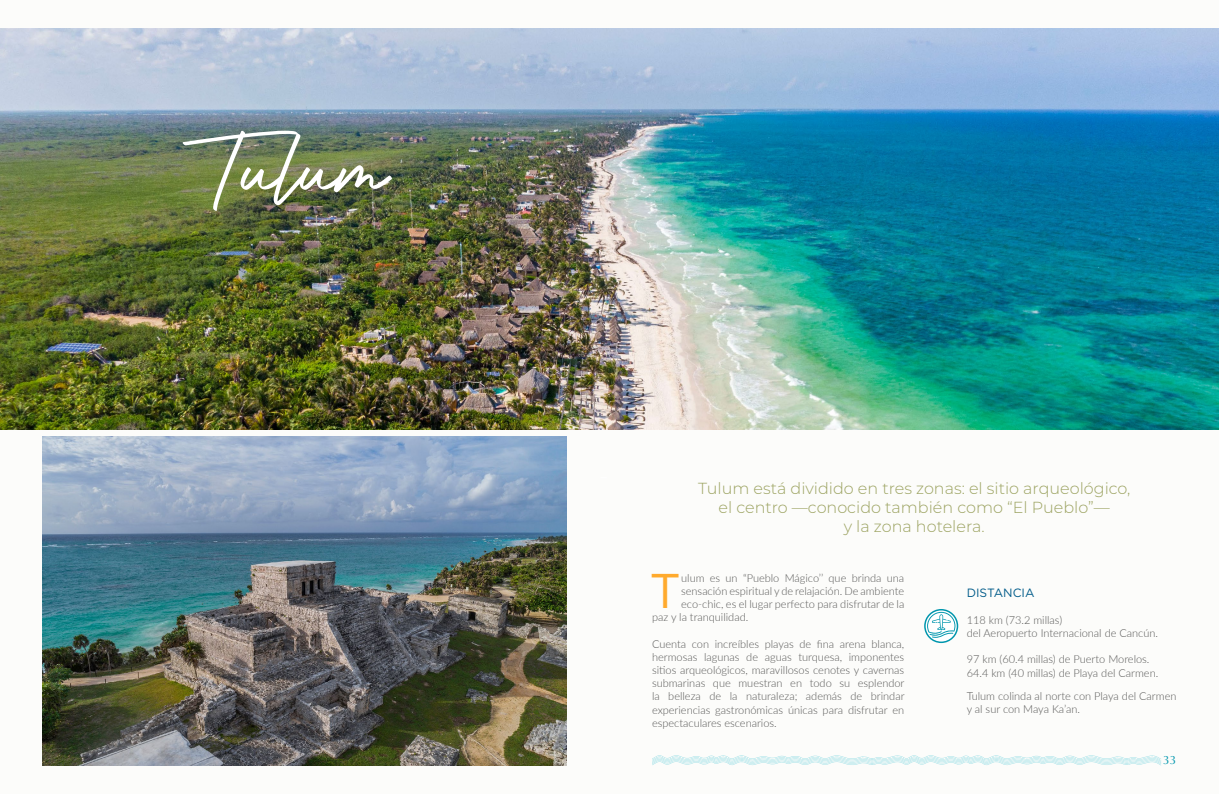
<style>
.page{position:relative;width:1219px;height:794px;background:#fff}
.page>*{position:absolute;margin:0;border:0;box-sizing:border-box;transform-origin:0 0}
.t1{font:108px "Authentic Signature";color:#fff}
.t2{font:48.7px "Gotham";color:#ffaa2d}
.t3{font:300 16px/19.2px "Montserrat";color:#9ca361;text-align:center}
.t4{font:12px "Gotham";color:#005b89}
.t5{font:12px "Optima";color:#0096ad}
.t6{font:300 11px/13.2px "Lato";color:#575756}
</style>
<div class="page">
<div style="left:609px;top:0;width:610px;height:794px;background:#fcfcfa"></div>
<svg style="left:652px;top:755px;width:509px;height:10px"></svg>
<div style="left:0;top:0;width:609px;height:794px;background:#fcfcfa"></div>
<img style="left:0;top:28px;width:1219px;height:402px">
<div style="left:924px;top:609px;width:34px;height:34px;border:2px solid #0096ad;border-radius:50%"></div>
<svg style="left:927px;top:612px;width:28px;height:26px"></svg>
<img style="left:43px;top:437px;width:524px;height:328px">
<h1 class="t1" style="left:204px;top:110px;width:184px">Tulum</h1>
<h3 class="t3" style="left:698px;top:478px;width:434px">Tulum está dividido en tres zonas: el sitio arqueológico, el centro —conocido también como “El Pueblo”—<br>y la zona hotelera.</h3>
<h2 class="t2" style="left:650px;top:559px;width:33px">T</h2>
<p class="t6" style="left:681px;top:570px;width:225px">ulum es un “Pueblo Mágico’’ que brinda una</p>
<p class="t6" style="left:681px;top:584px;width:225px">sensación espiritual y de relajación. De ambiente</p>
<p class="t6" style="left:681px;top:597px;width:225px">eco-chic, es el lugar perfecto para disfrutar de la</p>
<p class="t6" style="left:652px;top:610px;width:98px">paz y la tranquilidad.</p>
<p class="t6" style="left:652px;top:636px;width:254px;text-align:justify">Cuenta con increíbles playas de fina arena blanca, hermosas lagunas de aguas turquesa, imponentes sitios arqueológicos, maravillosos cenotes y cavernas submarinas que muestran en todo su esplendor la belleza de la naturaleza; además de brindar experiencias gastronómicas únicas para disfrutar en espectaculares escenarios.</p>
<p class="t4" style="left:967px;top:585px;width:69px">DISTANCIA</p>
<p class="t6" style="left:967px;top:613px;width:193px">118 km (73.2 millas)<br>del Aeropuerto Internacional de Cancún.</p>
<p class="t6" style="left:967px;top:652px;width:193px">97 km (60.4 millas) de Puerto Morelos.<br>64.4 km (40 millas) de Playa del Carmen.</p>
<p class="t6" style="left:967px;top:689px;width:211px">Tulum colinda al norte con Playa del Carmen y al sur con Maya Ka’an.</p>
<p class="t5" style="left:1163px;top:753px;width:15px">33</p>
</div>
